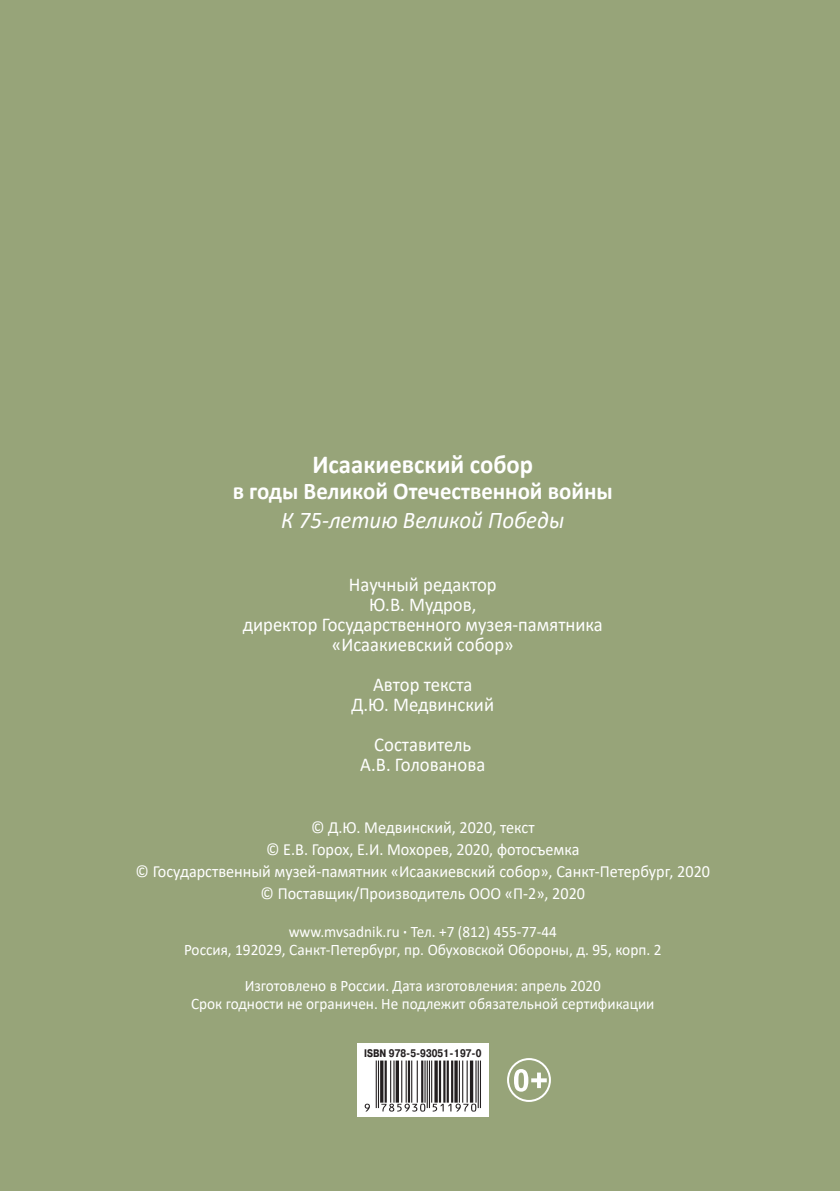
<style>
.page{position:relative;width:840px;height:1191px;background:#fff}
.page>*{position:absolute;margin:0;border:0;box-sizing:border-box;transform-origin:0 0}
.Zag_kursiv{font:700 26px "Calibri";color:#fff;scale:.95 1}
.Zag_kursiv-2{font:700 24px "Calibri";color:#fff;scale:.95 1}
.Zag_kursiv-3{font:italic 24px "Calibri";color:#fff;scale:.95 1}
.Text{font:19.6px/20px "Calibri";color:#fff;text-align:center;scale:.95 1}
.Text-2{font:17px "Calibri";color:#fff;scale:.95 1}
.Text-3{font:16px "Calibri";color:#fff;scale:.95 1}
.t1{font:700 11px "Pragmatica Cond C";color:#231f20}
.s1{font-weight:700}
</style>
<div class="page">
<div style="left:0;top:0;width:839px;height:1191px;background:#97a479"></div>
<div style="left:506px;top:1058px;width:44px;height:44px;border:2px solid #fff;border-radius:50%"></div>
<svg style="left:514px;top:1069px;width:32px;height:22px"></svg>
<svg style="left:357px;top:1043px;width:131px;height:73px;background:#e7e7e7"></svg>
<hr style="left:375px;top:1060px;width:1px;height:48px;background:#231f20">
<hr style="left:378px;top:1060px;width:1px;height:48px;background:#231f20">
<hr style="left:380px;top:1060px;width:3px;height:42px;background:#231f20">
<hr style="left:384px;top:1060px;width:2px;height:42px;background:#231f20">
<hr style="left:390px;top:1060px;width:1px;height:42px;background:#231f20">
<hr style="left:393px;top:1060px;width:1px;height:42px;background:#231f20">
<svg style="left:395px;top:1060px;width:4px;height:42px"></svg>
<hr style="left:401px;top:1060px;width:1px;height:42px;background:#231f20">
<hr style="left:405px;top:1060px;width:1px;height:42px;background:#231f20">
<hr style="left:407px;top:1060px;width:3px;height:42px;background:#231f20">
<hr style="left:411px;top:1060px;width:1px;height:42px;background:#231f20">
<hr style="left:416px;top:1060px;width:1px;height:42px;background:#231f20">
<hr style="left:421px;top:1060px;width:2px;height:42px;background:#231f20">
<hr style="left:424px;top:1060px;width:1px;height:42px;background:#231f20">
<hr style="left:426px;top:1060px;width:1px;height:48px;background:#231f20">
<hr style="left:428px;top:1060px;width:2px;height:48px;background:#231f20">
<hr style="left:431px;top:1060px;width:1px;height:42px;background:#231f20">
<hr style="left:434px;top:1060px;width:3px;height:42px;background:#231f20">
<hr style="left:438px;top:1060px;width:3px;height:42px;background:#231f20">
<hr style="left:443px;top:1060px;width:2px;height:42px;background:#231f20">
<hr style="left:446px;top:1060px;width:2px;height:42px;background:#231f20">
<hr style="left:451px;top:1060px;width:2px;height:42px;background:#231f20">
<hr style="left:454px;top:1060px;width:3px;height:42px;background:#231f20">
<hr style="left:458px;top:1060px;width:1px;height:42px;background:#231f20">
<hr style="left:462px;top:1060px;width:1px;height:42px;background:#231f20">
<hr style="left:466px;top:1060px;width:1px;height:42px;background:#231f20">
<svg style="left:469px;top:1060px;width:4px;height:42px"></svg>
<hr style="left:475px;top:1060px;width:1px;height:42px;background:#231f20">
<hr style="left:477px;top:1060px;width:1px;height:48px;background:#231f20">
<hr style="left:479px;top:1060px;width:1px;height:48px;background:#231f20">
<svg style="left:364px;top:1103px;width:6px;height:8px"></svg>
<svg style="left:381px;top:1103px;width:44px;height:8px"></svg>
<svg style="left:432px;top:1103px;width:44px;height:8px"></svg>
<p class="Zag_kursiv" style="left:312px;top:446px;width:234px">Исаакиевский собор</p>
<p class="Zag_kursiv-2" style="left:233px;top:474px;width:401px">в годы Великой Отечественной войны</p>
<p class="Zag_kursiv-3" style="left:281px;top:503px;width:299px">К 75-летию Великой Победы</p>
<p class="Text" style="left:349px;top:574px;width:157px">Научный редактор</p>
<p class="Text" style="left:369px;top:594px;width:114px">Ю.В. Мудров,</p>
<p class="Text" style="left:242px;top:614px;width:380px">директор Государственного музея-памятника «Исаакиевский собор»</p>
<p class="Text" style="left:373px;top:674px;width:106px">Автор текста</p>
<p class="Text" style="left:351px;top:694px;width:151px">Д.Ю. Медвинский</p>
<p class="Text" style="left:374px;top:734px;width:104px">Составитель</p>
<p class="Text" style="left:360px;top:754px;width:133px">А.В. Голованова</p>
<p class="Text-2" style="left:311px;top:815px;width:237px">© Д.Ю. Медвинский, 2020, текст</p>
<p class="Text-2" style="left:266px;top:837px;width:331px">© Е.В. Горох, Е.И. Мохорев, 2020, фотосъемка</p>
<p class="Text-2" style="left:135px;top:859px;width:606px">© Государственный музей-памятник «Исаакиевский собор», Санкт-Петербург, 2020</p>
<p class="Text-2" style="left:260px;top:881px;width:343px">© Поставщик/Производитель ООО «П-2», 2020</p>
<p class="Text-3" style="left:288px;top:920px;width:284px">www.mvsadnik.ru <span class="s1">·</span> Тел. +7 (812) 455-77-44</p>
<p class="Text-3" style="left:184px;top:938px;width:504px">Россия, 192029, Санкт-Петербург, пр. Обуховской Обороны, д. 95, корп. 2</p>
<p class="Text-3" style="left:244px;top:974px;width:376px">Изготовлено в России. Дата изготовления: апрель 2020</p>
<p class="Text-3" style="left:191px;top:992px;width:489px">Срок годности не ограничен. Не подлежит обязательной сертификации</p>
<p class="t1" style="left:364px;top:1046px;width:119px">ISBN 978-5-93051-197-0</p>
</div>
